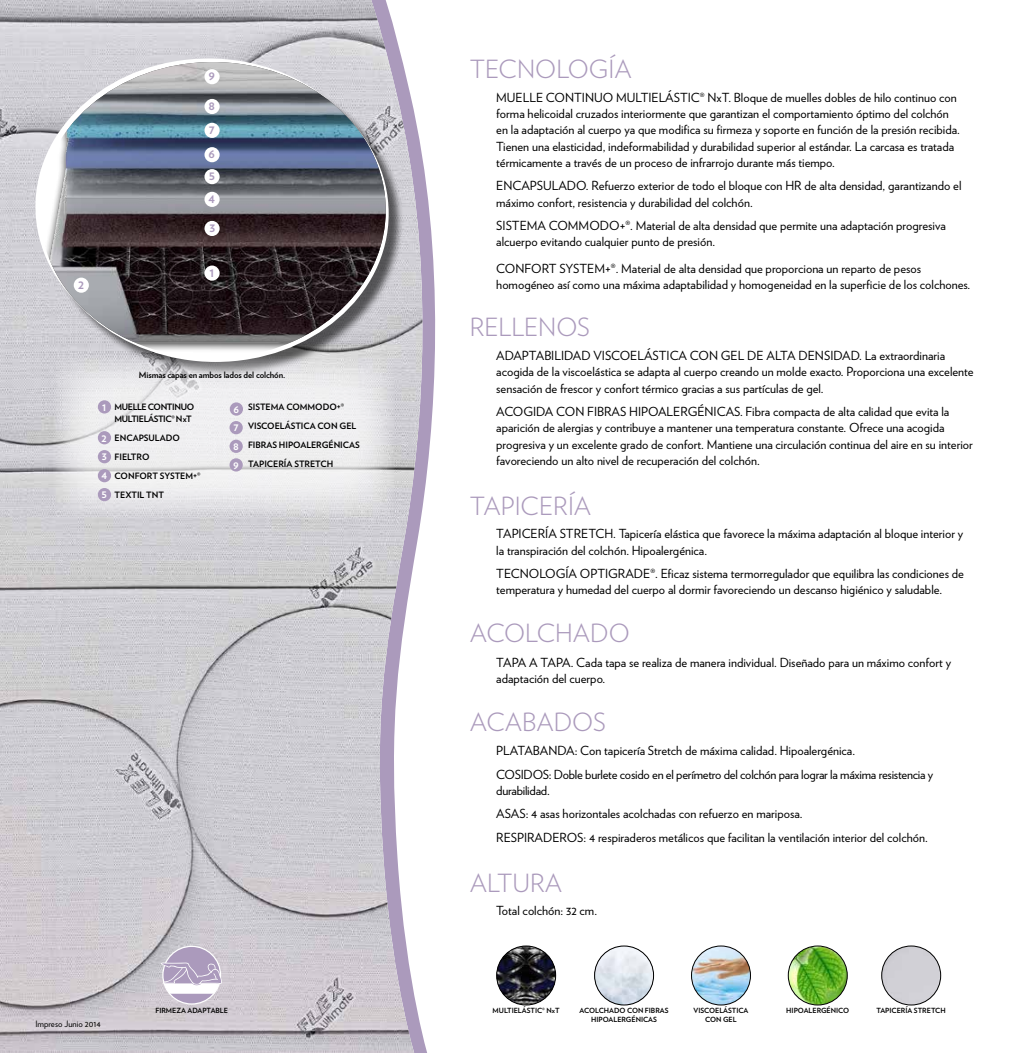
<style>
.page{position:relative;width:1028px;height:1053px;background:#fff}
.page>*{position:absolute;margin:0;border:0;box-sizing:border-box;transform-origin:0 0}
.t1{font:300 25px "Verlag";color:#ab9abc}
.t2{font:700 12.88px "Verlag";color:#ab9abc}
.t3{font:12.5px/16.2px "Verlag";color:#000}
.t4{font:700 11.25px/19px "Verlag";color:#fff;text-align:justify}
.t5{font:700 8.75px/19.1px "Verlag";color:#000}
.t6{font:700 8.75px/12.5px "Verlag";letter-spacing:-.04em;color:#000}
.t7{font:8.75px "Verlag";color:#000}
.t8{font:700 7.12px "Verlag";color:#000}
</style>
<div class="page">
<svg style="left:424px;top:169px;width:11px;height:883px"></svg>
<img style="left:0;top:0;width:424px;height:1052px">
<div style="left:44px;top:67px;width:360px;height:310px;background:#000;opacity:.6"></div>
<img style="left:40px;top:62px;width:346px;height:289px">
<svg style="left:53px;top:356px;width:342px;height:163px;fill:#ebebed"></svg>
<div style="left:98px;top:400px;width:13px;height:13px;background:#ab9abc;border-radius:50%"></div>
<div style="left:98px;top:431px;width:13px;height:13px;background:#ab9abc;border-radius:50%"></div>
<div style="left:98px;top:450px;width:13px;height:13px;background:#ab9abc;border-radius:50%"></div>
<div style="left:98px;top:469px;width:13px;height:13px;background:#ab9abc;border-radius:50%"></div>
<div style="left:98px;top:488px;width:13px;height:13px;background:#ab9abc;border-radius:50%"></div>
<div style="left:230px;top:402px;width:13px;height:13px;background:#ab9abc;border-radius:50%"></div>
<div style="left:229px;top:421px;width:14px;height:13px;background:#ab9abc;border-radius:50%"></div>
<div style="left:229px;top:439px;width:14px;height:14px;background:#ab9abc;border-radius:50%"></div>
<div style="left:229px;top:458px;width:14px;height:13px;background:#ab9abc;border-radius:50%"></div>
<div style="left:74px;top:277px;width:15px;height:16px;background:#fff;border-radius:50%"></div>
<svg style="left:204px;top:265px;width:16px;height:16px"></svg>
<div style="left:204px;top:221px;width:16px;height:15px;background:#fff;border-radius:50%"></div>
<div style="left:204px;top:192px;width:16px;height:15px;background:#fff;border-radius:50%"></div>
<div style="left:204px;top:169px;width:16px;height:15px;background:#fff;border-radius:50%"></div>
<div style="left:204px;top:147px;width:16px;height:15px;background:#fff;border-radius:50%"></div>
<div style="left:204px;top:123px;width:16px;height:15px;background:#fff;border-radius:50%"></div>
<div style="left:204px;top:99px;width:16px;height:15px;background:#fff;border-radius:50%"></div>
<div style="left:204px;top:69px;width:16px;height:15px;background:#fff;border-radius:50%"></div>
<div style="left:163px;top:946px;width:57px;height:57px;background:#ab9abc;border-radius:50%"></div>
<svg style="left:161px;top:962px;width:61px;height:31px"></svg>
<img style="left:691px;top:945px;width:59px;height:59px;border-radius:29px">
<div style="left:691px;top:945px;width:59px;height:60px;border:1px solid #000;border-radius:50%"></div>
<img style="left:788px;top:945px;width:59px;height:59px;border-radius:29px">
<div style="left:788px;top:945px;width:59px;height:60px;border:1px solid #000;border-radius:50%"></div>
<div style="left:881px;top:945px;width:59px;height:59px;background:#d1d0d6;border-radius:29px"></div>
<div style="left:881px;top:945px;width:60px;height:60px;border:1px solid #000;border-radius:50%"></div>
<img style="left:594px;top:945px;width:59px;height:59px;border-radius:29px">
<div style="left:594px;top:945px;width:60px;height:60px;border:1px solid #000;border-radius:50%"></div>
<img style="left:496px;top:945px;width:59px;height:59px;border-radius:29px">
<div style="left:496px;top:945px;width:60px;height:60px;border:1px solid #000;border-radius:50%"></div>
<p class="t2" style="left:78px;top:275px;width:7px">2</p>
<p class="t2" style="left:209px;top:65px;width:8px">9</p>
<p class="t2" style="left:208px;top:95px;width:8px">8</p>
<p class="t2" style="left:209px;top:119px;width:7px">7</p>
<p class="t2" style="left:209px;top:143px;width:8px">6</p>
<p class="t2" style="left:209px;top:166px;width:8px">5</p>
<p class="t2" style="left:208px;top:188px;width:8px">4</p>
<p class="t2" style="left:209px;top:217px;width:7px">3</p>
<p class="t2" style="left:209px;top:262px;width:6px">1</p>
<p class="t5" style="left:139px;top:365px;width:148px">MISMAS CAPAS EN AMBOS LADOS DEL COLCHÓN.</p>
<p class="t6" style="left:115px;top:399px;width:81px">MUELLE CONTINUO<br>MULTIELÁSTIC® N XT</p>
<p class="t5" style="left:115px;top:428px;width:87px">ENCAPSULADO<br>FIELTRO<br>CONFORT SYSTEM+®<br>TEXTIL TNT</p>
<p class="t4" style="left:102px;top:396px;width:6px">1</p>
<p class="t4" style="left:101px;top:427px;width:7px">2<br>3<br>4<br>5</p>
<p class="t4" style="left:233px;top:399px;width:7px;line-height:18.6px">6<br>7<br>8<br>9</p>
<p class="t5" style="left:248px;top:396px;width:6px">SISTE</p>
<p class="t5" style="left:271px;top:396px;width:53px">MA COMMODO</p>
<p class="t5" style="left:337px;top:396px;width:9px">+®</p>
<p class="t5" style="left:248px;top:415px;width:26px">VISCOELÁSTI</p>
<p class="t5" style="left:248px;top:415px;width:113px;text-indent:55px">CA CON GEL<br>FIBRAS HIPOALERGÉNICAS<br>TAPICERÍA STRET</p>
<p class="t5" style="left:320px;top:453px;width:13px">CH</p>
<h1 class="t1" style="left:469px;top:51px;width:34px">TECNOLO</h1>
<h1 class="t1" style="left:589px;top:51px;width:31px">GÍA</h1>
<p class="t3" style="left:496px;top:89px;width:19px">MUELLE</p>
<p class="t3" style="left:546px;top:89px;width:10px">CONTINUO</p>
<p class="t3" style="left:616px;top:89px;width:19px">MULTIELÁSTIC</p>
<p class="t3" style="left:496px;top:89px;width:465px;text-indent:204px">® NxT. Bloque de muelles dobles de hilo continuo con forma helicoidal cruzados interiormente que garantizan el comportamiento óptimo del colchón en la adaptación al cuerpo ya que modifica su firmeza y soporte en función de la presión recibida.<br>Tienen una elasticidad, indeformabilidad y durabilidad superior al estándar. La carcasa es tratada térmicamente a través de un proceso de infrarrojo durante más tiempo.</p>
<p class="t3" style="left:496px;top:177px;width:10px">ENCAPSULADO</p>
<p class="t3" style="left:496px;top:177px;width:467px;text-indent:90px">. Refuerzo exterior de todo el bloque con HR de alta densidad, garantizando el máximo confort, resistencia y durabilidad del colchón.</p>
<p class="t3" style="left:496px;top:217px;width:7px">SISTE</p>
<p class="t3" style="left:527px;top:217px;width:74px">MA COMMODO</p>
<p class="t3" style="left:496px;top:217px;width:451px;text-indent:123px">+®. Material de alta densidad que permite una adaptación progresiva alcuerpo evitando cualquier punto de presión.</p>
<p class="t3" style="left:496px;top:260px;width:10px">CONFORT</p>
<p class="t3" style="left:559px;top:260px;width:8px">SYSTE</p>
<p class="t3" style="left:496px;top:260px;width:475px;text-indent:98px">M+®. Material de alta densidad que proporciona un reparto de pesos homogéneo así como una máxima adaptabilidad y homogeneidad en la superficie de los colchones.</p>
<h1 class="t1" style="left:469px;top:308px;width:122px">RELLENOS</h1>
<p class="t3" style="left:496px;top:347px;width:479px">Adaptabilidad Viscoelástica con Gel de alta densidad. La extraordinaria acogida de la viscoelástica se adapta al cuerpo creando un molde exacto. Proporciona una excelente sensación de frescor y confort térmico gracias a sus partículas de gel.</p>
<p class="t3" style="left:496px;top:402px;width:478px">Acogida con fibras hipoalergénicas. Fibra compacta de alta calidad que evita la aparición de alergias y contribuye a mantener una temperatura constante. Ofrece una acogida progresiva y un excelente grado de confort. Mantiene una circulación continua del aire en su interior favoreciendo un alto nivel de recuperación del colchón.</p>
<h1 class="t1" style="left:469px;top:487px;width:123px">TAPICERÍA</h1>
<p class="t3" style="left:496px;top:525px;width:8px">TAPICER</p>
<p class="t3" style="left:545px;top:525px;width:23px">ÍA STRETCH</p>
<p class="t3" style="left:496px;top:525px;width:468px;text-indent:117px">. Tapicería elástica que favorece la máxima adaptación al bloque interior y la transpiración del colchón. Hipoalergénica.</p>
<p class="t3" style="left:496px;top:564px;width:10px">TECNOLOG</p>
<p class="t3" style="left:565px;top:564px;width:24px">ÍA OPTIGRADE</p>
<p class="t3" style="left:496px;top:564px;width:469px;text-indent:154px">®. Eficaz sistema termorregulador que equilibra las condiciones de temperatura y humedad del cuerpo al dormir favoreciendo un descanso higiénico y saludable.</p>
<h1 class="t1" style="left:469px;top:615px;width:162px">ACOLCHADO</h1>
<p class="t3" style="left:496px;top:653px;width:456px">Tapa a tapa. Cada tapa se realiza de manera individual. Diseñado para un máximo confort y adaptación del cuerpo.</p>
<h1 class="t1" style="left:469px;top:703px;width:19px">ACA</h1>
<h1 class="t1" style="left:522px;top:703px;width:33px">BADOS</h1>
<p class="t3" style="left:496px;top:742px;width:9px">PLATABANDA</p>
<p class="t3" style="left:574px;top:742px;width:282px">: Con tapicería Stretch de máxima calidad. Hipoalergénica.</p>
<p class="t3" style="left:496px;top:765px;width:9px">COSIDOS</p>
<p class="t3" style="left:496px;top:765px;width:438px;text-indent:53px">: Doble burlete cosido en el perímetro del colchón para lograr la máxima resistencia y durabilidad.</p>
<p class="t3" style="left:496px;top:805px;width:9px">ASAS</p>
<p class="t3" style="left:526px;top:805px;width:278px">: 4 asas horizontales acolchadas con refuerzo en mariposa.</p>
<p class="t3" style="left:496px;top:828px;width:9px">RESPIRADEROS</p>
<p class="t3" style="left:583px;top:828px;width:346px">: 4 respiraderos metálicos que facilitan la ventilación interior del colchón.</p>
<h1 class="t1" style="left:469px;top:864px;width:94px">ALTURA</h1>
<p class="t3" style="left:496px;top:901px;width:102px">Total colchón: 32 cm.</p>
<p class="t7" style="left:35px;top:1016px;width:67px">Impreso Junio 2014</p>
<p class="t8" style="left:579px;top:1004px;width:90px">ACOLCHADO CON FIBRAS</p>
<p class="t8" style="left:786px;top:1004px;width:6px">HIPOALER</p>
<p class="t8" style="left:821px;top:1004px;width:29px">GÉNICO</p>
<p class="t8" style="left:876px;top:1004px;width:5px">TAPI</p>
<p class="t8" style="left:891px;top:1004px;width:10px">CERÍA</p>
<p class="t8" style="left:914px;top:1004px;width:6px">STRET</p>
<p class="t8" style="left:935px;top:1004px;width:11px">CH</p>
<p class="t8" style="left:591px;top:1013px;width:67px">H IPOALERGÉNICAS</p>
<p class="t8" style="left:155px;top:1005px;width:38px">FIRMEZA ADAPTABLE</p>
<p class="t8" style="left:693px;top:1004px;width:21px">VISCOELÁSTI</p>
<p class="t8" style="left:738px;top:1004px;width:11px">CA</p>
<p class="t8" style="left:705px;top:1013px;width:29px">CON GEL</p>
<p class="t8" style="left:492px;top:1004px;width:68px">MULTIELÁSTIC® NXT</p>
</div>
